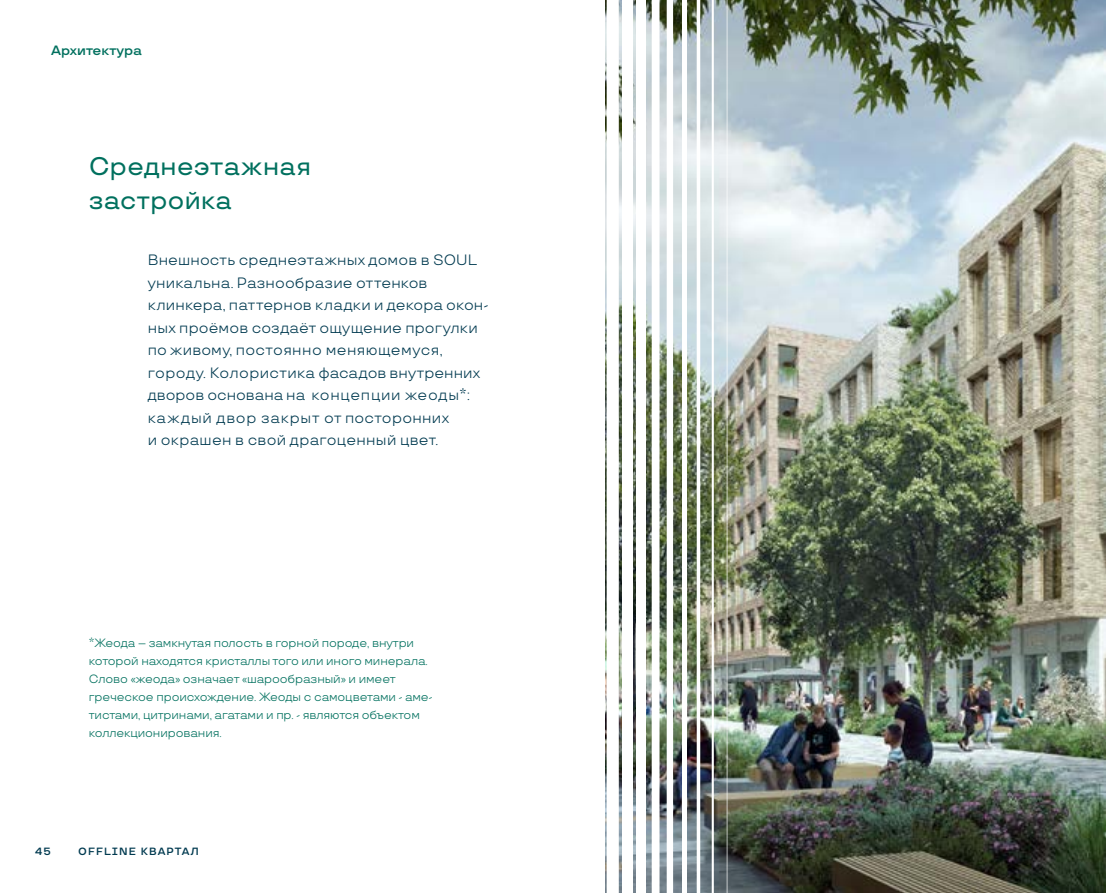
<style>
.page{position:relative;width:1106px;height:893px;background:#fff}
.page>*{position:absolute;margin:0;border:0;box-sizing:border-box;transform-origin:0 0}
.t1{font:500 25.5px/33.8px "TT Travels";letter-spacing:.015em;color:#00705e}
.t2{font:15px/22.5px "TT Travels";letter-spacing:.01em;color:#003a50}
.t3{font:600 13.5px "TT Travels";color:#00705e}
.t4{font:12px/18px "TT Travels";letter-spacing:-.01em;color:#00705e}
.t5{font:600 10.5px "TT Travels";letter-spacing:.1em;color:#003a50}
</style>
<div class="page">
<img style="left:605px;top:0;width:501px;height:893px">
<div style="left:606px;top:0;width:13px;height:893px;background:#fff"></div>
<div style="left:621px;top:0;width:11px;height:893px;background:#fff"></div>
<div style="left:636px;top:0;width:10px;height:893px;background:#fff"></div>
<div style="left:651px;top:0;width:8px;height:893px;background:#fff"></div>
<div style="left:666px;top:0;width:7px;height:893px;background:#fff"></div>
<div style="left:681px;top:0;width:5px;height:893px;background:#fff"></div>
<svg style="left:696px;top:0;width:4px;height:893px"></svg>
<hr style="left:711px;top:0;width:3px;height:893px;background:#fff">
<hr style="left:726px;top:0;width:1px;height:893px;background:#fff">
<p class="t3" style="left:51px;top:42px;width:92px">Архитектура</p>
<h1 class="t1" style="left:89px;top:150px;width:224px">Среднеэтажная застройка</h1>
<p class="t2" style="left:148px;top:249px;width:342px">Внешность среднеэтажных домов в SOUL уникальна. Разнообразие оттенков клинкера, паттернов кладки и декора окон&shy;ных проёмов создаёт ощущение прогулки по живому, постоянно меняющемуся, городу. Колористика фасадов внутренних дворов основана на концепции жеоды*: каждый двор закрыт от посторонних<br>и окрашен в свой драгоценный цвет.</p>
<p class="t4" style="left:89px;top:634px;width:345px">*Жеода – замкнутая полость в горной породе, внутри которой находятся кристаллы того или иного минерала.<br>Слово «жеода» означает «шарообразный» и имеет греческое происхождение. Жеоды с самоцветами - аме&shy;тистами, цитринами, агатами и пр. - являются объектом коллекционирования.</p>
<p class="t5" style="left:35px;top:845px;width:17px">45</p>
<p class="t5" style="left:78px;top:845px;width:122px">OFFLINE КВАРТАЛ</p>
</div>
